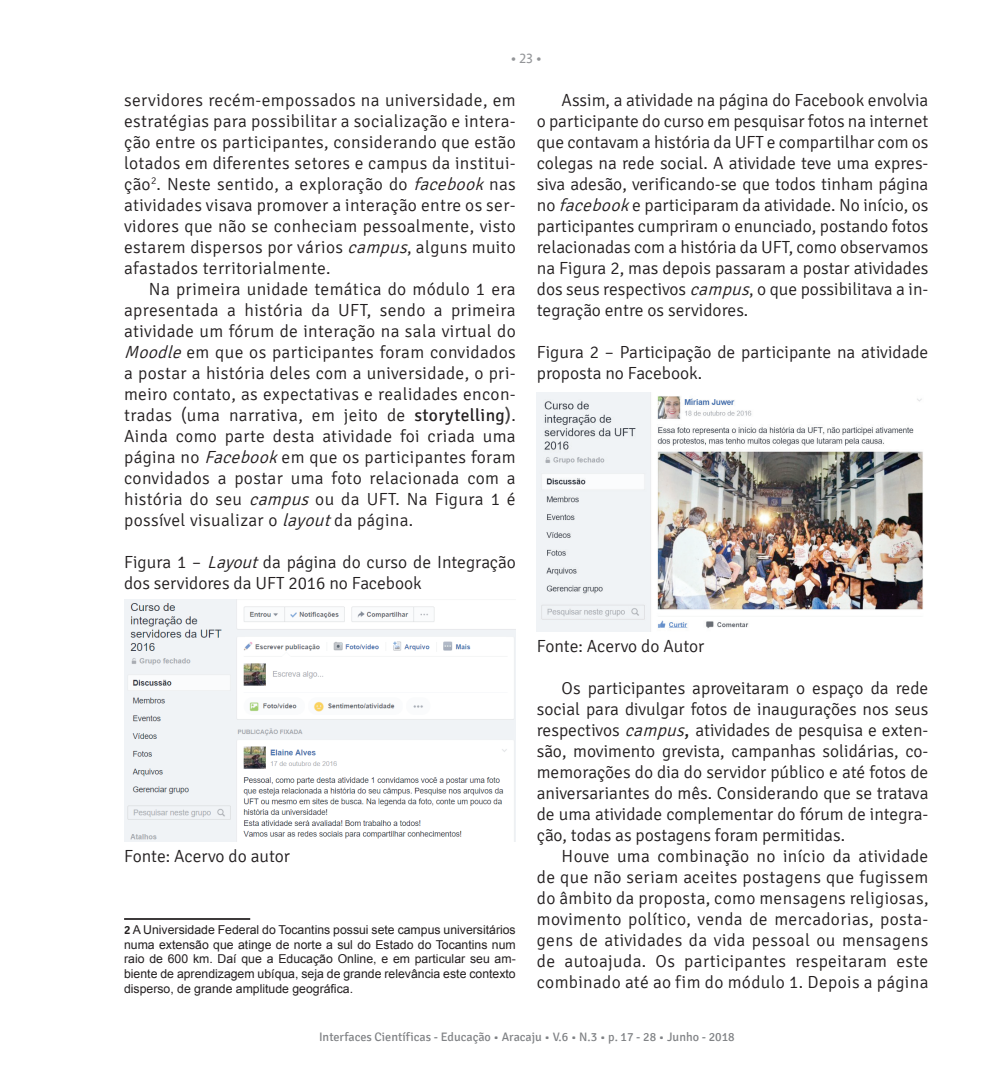
<style>
.page{position:relative;width:993px;height:1092px;background:#fff}
.page>*{position:absolute;margin:0;border:0;box-sizing:border-box;transform-origin:0 0}
.t1{font:300 17.5px/21px "Signika";color:#231f20;text-align:justify}
.t2{font:14px "Seravek";color:#939598}
.t3{font:12.25px/14.7px "Arial";color:#231f20;text-align:justify}
.t4{font:12.25px "Signika";color:#808285}
.s1{font-style:italic}
.s2{font-weight:400}
.s3{font-weight:400;color:#434242}
.s4{font-family:"Signika";font-weight:600}
.s5{font-size:21px}
</style>
<div class="page">
<img style="left:124px;top:599px;width:391px;height:242px">
<hr style="left:124px;top:918px;width:126px;height:1px;background:#231f20">
<img style="left:536px;top:392px;width:387px;height:239px">
<p class="t2" style="left:510px;top:47px;width:32px">• 23 •</p>
<p class="t1" style="left:124px;top:90px;width:393px">servidores recém-empossados na universidade, em estratégias para possibilitar a socialização e intera&shy;ção entre os participantes, considerando que estão lotados em diferentes setores e campus da institui&shy;ção<sup>2</sup>. Neste sentido, a exploração do <span class="s1">facebook</span>nas atividades visava promover a interação entre os ser&shy;vidores que não se conheciam pessoalmente, visto estarem dispersos por vários <span class="s1">campus</span>, alguns muito afastados territorialmente.</p>
<p class="t1" style="left:124px;top:279px;width:393px;text-indent:25px">Na primeira unidade temática do módulo 1 era apresentada a história da UFT, sendo a primeira atividade um fórum de interação na sala virtual do <span class="s1">Moodle</span>em que os participantes foram convidados a postar a história deles com a universidade, o pri&shy;meiro contato, as expectativas e realidades encon&shy;tradas (uma narrativa, em jeito de <span class="s2">storytelling</span><span class="s3">)</span>.<br>Ainda como parte desta atividade foi criada uma página no <span class="s1">Facebook</span>em que os participantes foram convidados a postar uma foto relacionada com a história do seu <span class="s1">campus</span> ou da UFT. Na Figura 1 é possível visualizar o <span class="s1">layout</span>da página.</p>
<p class="t1" style="left:124px;top:552px;width:393px">Figura 1 – <span class="s1">Layout</span>da página do curso de Integração dos servidores da UFT 2016 no Facebook</p>
<p class="t1" style="left:536px;top:90px;width:393px;text-indent:25px">Assim, a atividade na página do Facebook envolvia o participante do curso em pesquisar fotos na internet que contavam a história da UFT e compartilhar com os colegas na rede social. A atividade teve uma expres&shy;siva adesão, verificando-se que todos tinham página no <span class="s1">facebook</span>e participaram da atividade. No início, os participantes cumpriram o enunciado, postando fotos relacionadas com a história da UFT, como observamos na Figura 2, mas depois passaram a postar atividades dos seus respectivos <span class="s1">campus</span>, o que possibilitava a in&shy;tegração entre os servidores.</p>
<p class="t1" style="left:536px;top:342px;width:393px">Figura 2 – Participação de participante na atividade proposta no Facebook.</p>
<p class="t1" style="left:124px;top:846px;width:167px">Fonte: Acervo do autor</p>
<p class="t3" style="left:124px;top:922px;width:393px"><span class="s4">2</span> A Universidade Federal do Tocantins possui sete campus universitários numa extensão que atinge de norte a sul do Estado do Tocantins num raio de 600 km. Daí que a Educação Online, e em particular seu am&shy;biente de aprendizagem ubíqua, seja de grande relevância este contexto disperso, de grande amplitude geográfica.</p>
<p class="t1" style="left:536px;top:636px;width:169px">Fonte: Acervo do Autor</p>
<p class="t1" style="left:536px;top:678px;width:393px;text-indent:25px">Os participantes aproveitaram o espaço da rede social para divulgar fotos de inaugurações nos seus respectivos <span class="s1">campus</span><span class="s5">,</span> atividades de pesquisa e exten&shy;são, movimento grevista, campanhas solidárias, co&shy;memorações do dia do servidor público e até fotos de aniversariantes do mês. Considerando que se tratava de uma atividade complementar do fórum de integra&shy;ção, todas as postagens foram permitidas.</p>
<p class="t1" style="left:536px;top:846px;width:393px;text-indent:25px">Houve uma combinação no início da atividade de que não seriam aceites postagens que fugissem do âmbito da proposta, como mensagens religiosas, movimento político, venda de mercadorias, posta&shy;gens de atividades da vida pessoal ou mensagens de autoajuda. Os participantes respeitaram este combinado até ao fim do módulo 1. Depois a página</p>
<p class="t4" style="left:319px;top:1030px;width:417px">Interfaces Científicas - Educação • Aracaju • V.6 • N.3 • p. 17 - 28 • Junho - 2018</p>
</div>
